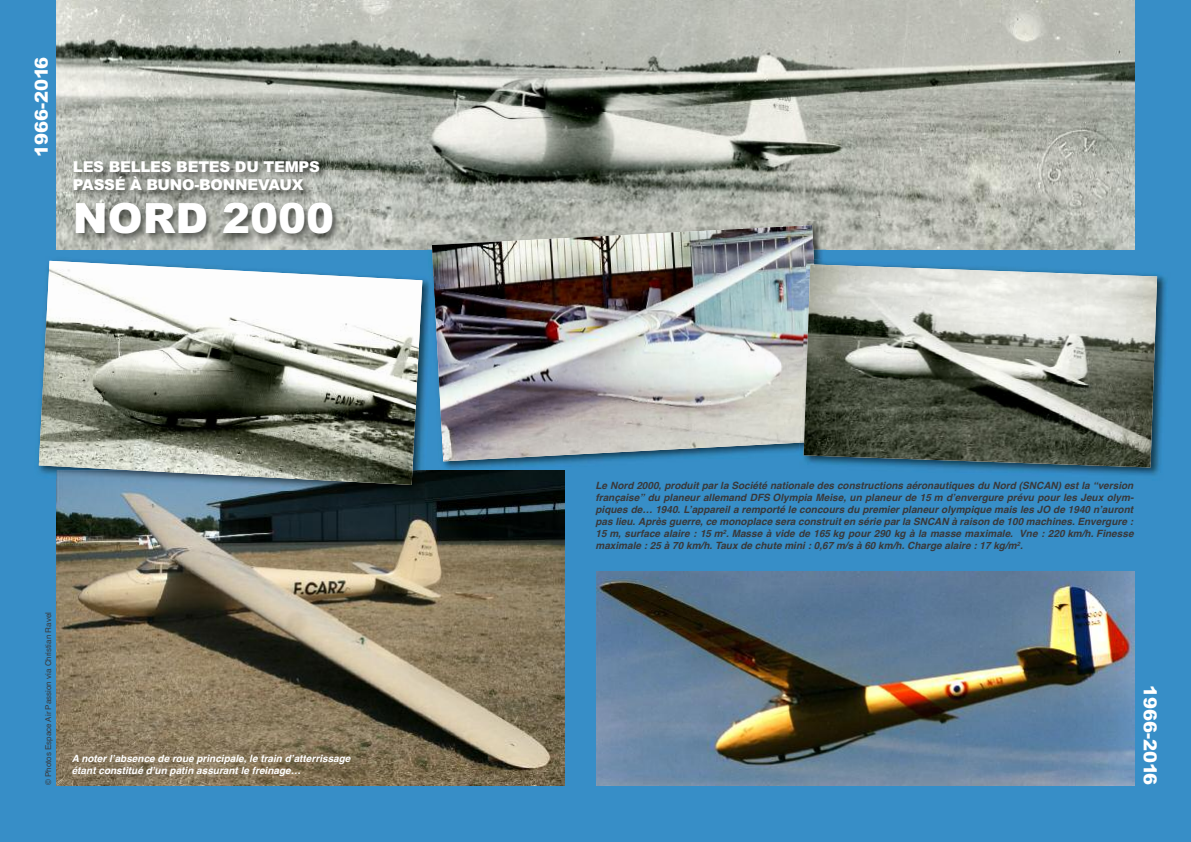
<style>
.page{position:relative;width:1191px;height:842px;background:#378ec7}
.page>*{position:absolute;margin:0;border:0;box-sizing:border-box;transform-origin:0 0}
.t1{font:900 42px "Arial";color:#fff}
.t2{font:900 18px "Arial";color:#fff}
.t3{font:900 15px/18px "Arial";letter-spacing:-.015em;color:#fff}
.t4{font:italic 700 10px/12px "Helvetica";color:#39383a;text-align:justify}
.t5{font:italic 700 10px/12px "Helvetica";color:#fff}
.t6{font:8px "Helvetica";color:#39383a}
</style>
<div class="page">
<img style="left:57px;top:0;width:1077px;height:249px">
<img style="left:427px;top:220px;width:399px;height:255px">
<img style="left:432px;top:225px;width:391px;height:236px">
<img style="left:596px;top:571px;width:538px;height:214px">
<img style="left:57px;top:470px;width:507px;height:315px">
<img style="left:799px;top:263px;width:367px;height:213px">
<img style="left:799px;top:260px;width:38px;height:196px">
<img style="left:800px;top:259px;width:23px;height:184px">
<img style="left:803px;top:264px;width:354px;height:203px">
<img style="left:56px;top:208px;width:1px;height:42px">
<img style="left:57px;top:208px;width:324px;height:42px">
<img style="left:353px;top:171px;width:28px;height:37px">
<img style="left:38px;top:256px;width:394px;height:223px">
<img style="left:429px;top:276px;width:6px;height:68px">
<img style="left:433px;top:276px;width:3px;height:23px">
<img style="left:57px;top:470px;width:369px;height:28px">
<img style="left:57px;top:257px;width:270px;height:4px">
<img style="left:39px;top:261px;width:383px;height:224px">
<img style="left:56px;top:147px;width:297px;height:61px">
<img style="left:76px;top:203px;width:256px;height:5px">
<h2 class="t2" style="left:31px;top:157px;width:102px;rotate:-90deg">1966-2016</h2>
<h3 class="t3" style="left:73px;top:158px;width:249px">LES BELLES BETES DU TEMPS<br>PASSÉ À BUNO-BONNEVAUX</h3>
<h1 class="t1" style="left:73px;top:194px;width:263px">NORD 2000</h1>
<p class="t6" style="left:44px;top:785px;width:175px;rotate:-90deg">© Photos Espace Air Passion via Christian Ravel</p>
<p class="t5" style="left:72px;top:753px;width:280px">A noter l’absence de roue principale, le train d’atterrissage étant constitué d’un patin assurant le freinage…</p>
<p class="t4" style="left:595px;top:480px;width:540px">Le Nord 2000, produit par la Société nationale des constructions aéronautiques du Nord (SNCAN) est la “version française” du planeur allemand DFS Olympia Meise, un planeur de 15 m d’envergure prévu pour les Jeux olym&shy;piques de… 1940. L’appareil a remporté le concours du premier planeur olympique mais les JO de 1940 n’auront pas lieu. Après guerre, ce monoplace sera construit en série par la SNCAN à raison de 100 machines. Envergure :<br>15 m, surface alaire : 15 m<sup>2</sup>. Masse à vide de 165 kg pour 290 kg à la masse maximale. Vne : 220 km/h. Finesse maximale : 25 à 70 km/h. Taux de chute mini : 0,67 m/s à 60 km/h. Charge alaire : 17 kg/m<sup>2</sup>.</p>
<h2 class="t2" style="left:1160px;top:685px;width:102px;rotate:90deg">1966-2016</h2>
</div>
